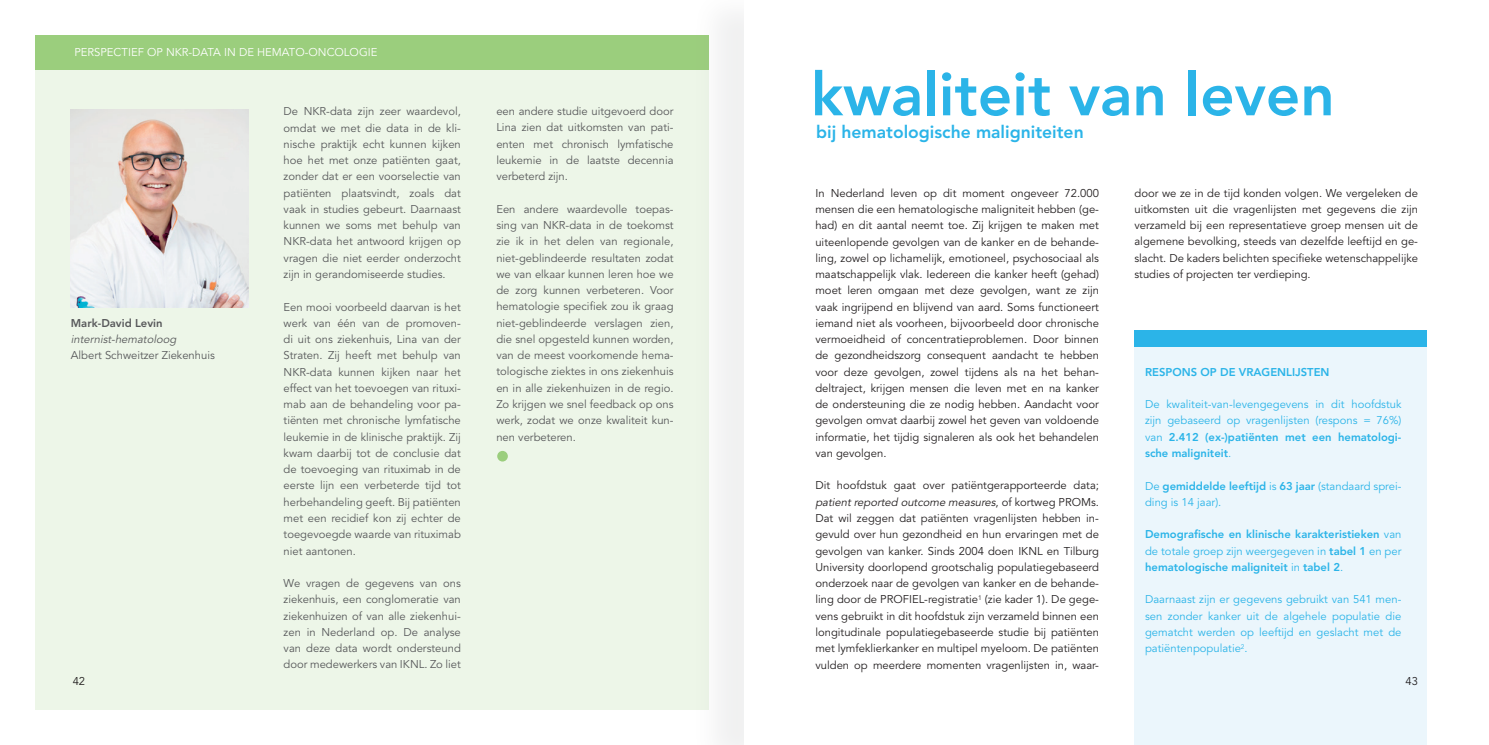
<style>
.page{position:relative;width:1489px;height:745px;background:#fff}
.page>*{position:absolute;margin:0;border:0;box-sizing:border-box;transform-origin:0 0}
.t1{font:800 60px "Avenir LT Std";color:#2bb4e8}
.t2{font:800 17.5px "Avenir LT Std";color:#2bb4e8}
.t3{font:11.25px/16.2px "Avenir LT Std";color:#231f20;text-align:justify}
.t4{font:11.25px/16.2px "Avenir LT Std";color:#57585a;text-align:justify}
.t5{font:11.25px/16.2px "Avenir LT Std";color:#2bb4e8;text-align:justify}
.t6{font:800 11.25px/16.2px "Avenir LT Std";color:#2bb4e8;text-align:justify}
.t7{font:11.25px "Avenir LT Std";color:#fff}
.t8{font:italic 11.25px "Avenir LT Std";color:#57585a}
.t9{font:800 11.25px "Avenir LT Std";color:#57585a}
.s1{font-style:italic}
.s2{font-weight:800}
.s3{font-weight:400}
</style>
<div class="page">
<div style="left:35px;top:35px;width:674px;height:674px;background:#edf6e8"></div>
<div style="left:35px;top:35px;width:674px;height:35px;background:#9bce7d"></div>
<img style="left:71px;top:110px;width:177px;height:197px">
<div style="left:497px;top:450px;width:11px;height:11px;background:#9bce7d;border-radius:50%"></div>
<div style="left:1134px;top:330px;width:293px;height:414px;background:#ebf6fc"></div>
<div style="left:1134px;top:330px;width:293px;height:16px;background:#2bb4e8"></div>
<div style="left:691px;top:0;width:92px;height:744px;background:#9d9fa2;opacity:.3"></div>
<div style="left:744px;top:0;width:45px;height:744px;background:#fff"></div>
<p class="t7" style="left:74px;top:46px;width:304px">PERSPECTIEF OP NKR-DATA IN DE HEMATO-ONCOLOGIE</p>
<p class="t9" style="left:71px;top:316px;width:93px">Mark-David Levin</p>
<p class="t8" style="left:71px;top:332px;width:109px">internist-hematoloog</p>
<p class="t4" style="left:71px;top:347px;width:145px">Albert Schweitzer Ziekenhuis</p>
<p class="t4" style="left:283px;top:104px;width:179px">De NKR-data zijn zeer waardevol, omdat we met die data in de kli&shy;nische praktijk echt kunnen kijken hoe het met onze patiënten gaat, zonder dat er een voorselectie van patiënten plaatsvindt, zoals dat vaak in studies gebeurt. Daarnaast kunnen we soms met behulp van NKR-data het antwoord krijgen op vragen die niet eerder onderzocht zijn in gerandomiseerde studies.</p>
<p class="t4" style="left:283px;top:298px;width:179px">Een mooi voorbeeld daarvan is het werk van één van de promoven&shy;di uit ons ziekenhuis, Lina van der Straten. Zij heeft met behulp van NKR-data kunnen kijken naar het effect van het toevoegen van rituxi&shy;mab aan de behandeling voor pa&shy;tiënten met chronische lymfatische leukemie in de klinische praktijk. Zij kwam daarbij tot de conclusie dat de toevoeging van rituximab in de eerste lijn een verbeterde tijd tot herbehandeling geeft. Bij patiënten met een recidief kon zij echter de toegevoegde waarde van rituximab niet aantonen.</p>
<p class="t4" style="left:283px;top:575px;width:179px">We vragen de gegevens van ons ziekenhuis, een conglomeratie van ziekenhuizen of van alle ziekenhui&shy;zen in Nederland op. De analyse van deze data wordt ondersteund door medewerkers van IKNL. Zo liet</p>
<p class="t4" style="left:496px;top:103px;width:179px">een andere studie uitgevoerd door Lina zien dat uitkomsten van pati&shy;ënten met chronisch lymfatische leukemie in de laatste decennia verbeterd zijn.</p>
<p class="t4" style="left:496px;top:201px;width:179px">Een andere waardevolle toepas&shy;sing van NKR-data in de toekomst zie ik in het delen van regionale, niet-geblindeerde resultaten zodat we van elkaar kunnen leren hoe we de zorg kunnen verbeteren. Voor hematologie specifiek zou ik graag niet-geblindeerde verslagen zien, die snel opgesteld kunnen worden, van de meest voorkomende hema&shy;tologische ziektes in ons ziekenhuis en in alle ziekenhuizen in de regio.<br>Zo krijgen we snel feedback op ons werk, zodat we onze kwaliteit kun&shy;nen verbeteren.</p>
<h1 class="t1" style="left:811px;top:59px;width:525px">kwaliteit van leven</h1>
<h2 class="t2" style="left:816px;top:121px;width:269px">bij hematologische maligniteiten</h2>
<p class="t3" style="left:815px;top:185px;width:285px">In Nederland leven op dit moment ongeveer 72.000 mensen die een hematologische maligniteit hebben (ge&shy;had) en dit aantal neemt toe. Zij krijgen te maken met uiteenlopende gevolgen van de kanker en de behande&shy;ling, zowel op lichamelijk, emotioneel, psychosociaal als maatschappelijk vlak. Iedereen die kanker heeft (gehad) moet leren omgaan met deze gevolgen, want ze zijn vaak ingrijpend en blijvend van aard. Soms functioneert iemand niet als voorheen, bijvoorbeeld door chronische vermoeidheid of concentratieproblemen. Door binnen de gezondheidszorg consequent aandacht te hebben voor deze gevolgen, zowel tijdens als na het behan&shy;deltraject, krijgen mensen die leven met en na kanker de ondersteuning die ze nodig hebben. Aandacht voor gevolgen omvat daarbij zowel het geven van voldoende informatie, het tijdig signaleren als ook het behandelen van gevolgen.</p>
<p class="t3" style="left:815px;top:477px;width:285px">Dit hoofdstuk gaat over patiëntgerapporteerde data; <span class="s1">patientreported outcome measures</span>, o f k o rtw e g P R O M s .<br>Dat wil zeggen dat patiënten vragenlijsten hebben in&shy;gevuld over hun gezondheid en hun ervaringen met de gevolgen van kanker. Sinds 2004 doen IKNL en Tilburg University doorlopend grootschalig populatiegebaseerd onderzoek naar de gevolgen van kanker en de behande&shy;ling door de PROFIEL-registratie<sup>1</sup> (zie kader 1). De gege&shy;vens gebruikt in dit hoofdstuk zijn verzameld binnen een longitudinale populatiegebaseerde studie bij patiënten met lymfeklierkanker en multipel myeloom. De patiënten vulden op meerdere momenten vragenlijsten in, waar-</p>
<p class="t3" style="left:1134px;top:185px;width:285px">door we ze in de tijd konden volgen. We vergeleken de uitkomsten uit die vragenlijsten met gegevens die zijn verzameld bij een representatieve groep mensen uit de algemene bevolking, steeds van dezelfde leeftijd en ge&shy;slacht. De kaders belichten specifieke wetenschappelijke studies of projecten ter verdieping.</p>
<p class="t6" style="left:1144px;top:363px;width:186px">RESPONS OP DE VRAGENLIJSTEN</p>
<p class="t5" style="left:1144px;top:396px;width:258px">De kwaliteit-van-levengegevens in dit hoofdstuk zijn gebaseerd op vragenlijsten (respons = 76%) van <span class="s2">2.412 (ex-)patiënten met een hematologi&shy;sche maligniteit</span>.</p>
<p class="t5" style="left:1144px;top:477px;width:258px">De <span class="s2">gemiddelde leeftijd</span> is <span class="s2">63 jaar</span> (standaard sprei&shy;ding is 14 jaar).</p>
<p class="t6" style="left:1144px;top:526px;width:258px">Demografische en klinische karakteristieken <span class="s3">van de totale groep zijn weergegeven in</span> tabel 1 <span class="s3">en per </span>hematologische maligniteit <span class="s3">in</span> tabel 2<span class="s3">.</span></p>
<p class="t5" style="left:1144px;top:591px;width:258px">Daarnaast zijn er gegevens gebruikt van 541 men&shy;sen zonder kanker uit de algehele populatie die gematcht werden op leeftijd en geslacht met de patiëntenpopulatie<sup>2</sup>.</p>
<p class="t3" style="left:73px;top:672px;width:14px">42</p>
<p class="t3" style="left:1405px;top:672px;width:14px">43</p>
</div>
